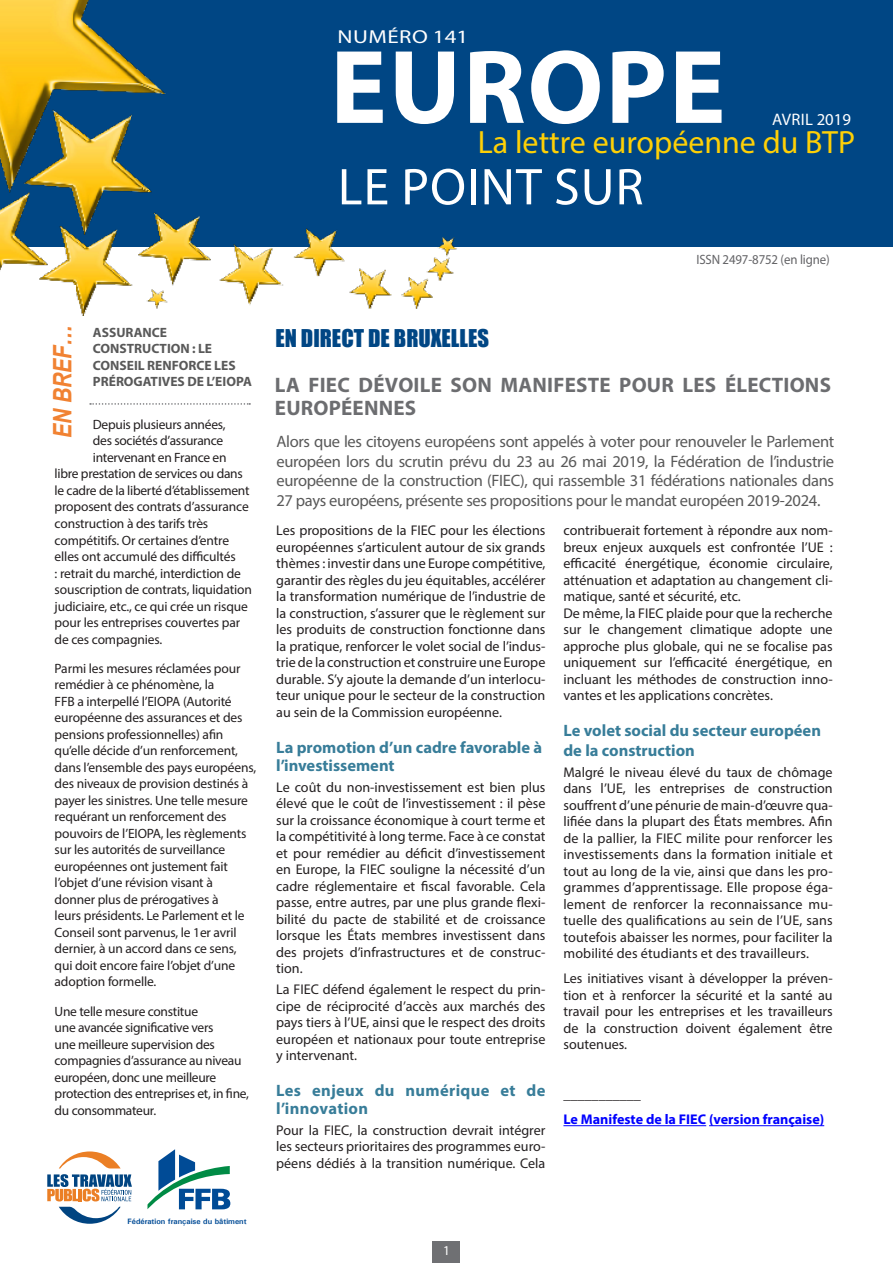
<style>
.page{position:relative;width:893px;height:1263px;background:#fff}
.page>*{position:absolute;margin:0;border:0;box-sizing:border-box;transform-origin:0 0}
.Corps_2{font:700 105.75px "Myriad Pro";letter-spacing:.02em;color:#fff}
.Titre_2{font:52.2px "Myriad Pro";letter-spacing:.02em;color:#fff}
.Corps_1_bleu{font:32.25px "Myriad Pro";color:#fed006}
.EN_BREF{font:italic 700 25.5px "Arial Narrow";color:#f18232}
.Titre{font:22.5px "Impact";color:#004684}
.t1{font:700 21px/22.5px "Myriad Pro";letter-spacing:.01em;color:#6c6d70}
.t2{font:18.75px "Myriad Pro";letter-spacing:.02em;color:#fff;scale:1.22 1}
.t3{font:16.65px "Myriad Pro";color:#fff}
.t4{font:16.5px/19.5px "Myriad Pro";letter-spacing:-.02em;color:#595959;text-align:justify}
.t5{font:700 16.5px/18px "Myriad Pro";color:#387d99}
.t6{font:700 16.5px/18px "Myriad Pro";letter-spacing:.02em;color:#387d99}
.t7{font:14.1px/16.5px "Myriad Pro";color:#231f20;text-align:justify}
.t8{font:700 14.1px "Myriad Pro";color:#00f}
.t9{font:13.5px/16.5px "Myriad Pro";letter-spacing:-.01em;color:#231f20}
.t10{font:700 13.5px/16.5px "Myriad Pro";color:#595959}
.Texte_puce{font:13.5px "Myriad Pro";letter-spacing:-.01em;color:#636366;scale:.95 1}
.t11{font:13.5px "Myriad Pro";color:#fff}
.t12{font:700 7.8px "Univers";color:#004b96}
</style>
<div class="page">
<div style="left:0;top:0;width:893px;height:246px;background:#004684"></div>
<svg style="left:147px;top:1149px;width:83px;height:60px"></svg>
<svg style="left:47px;top:1174px;width:85px;height:27px"></svg>
<svg style="left:59px;top:1151px;width:62px;height:17px"></svg>
<svg style="left:59px;top:1207px;width:62px;height:17px"></svg>
<img style="left:0;top:0;width:461px;height:315px">
<div style="left:433px;top:1242px;width:27px;height:21px;background:#6f7073"></div>
<div style="left:49px;top:285px;width:27px;height:153px;background:#fff"></div>
<svg style="left:90px;top:403px;width:160px;height:2px"></svg>
<hr style="left:563px;top:1125px;width:143px;height:1px;background:#00f">
<hr style="left:709px;top:1125px;width:115px;height:1px;background:#00f">
<p class="t2" style="left:338px;top:25px;width:109px">NUMÉRO 141</p>
<p class="Corps_2" style="left:330px;top:18px;width:397px">EUROPE</p>
<p class="t3" style="left:772px;top:109px;width:80px">AVRIL 2019</p>
<p class="Corps_1_bleu" style="left:478px;top:123px;width:379px">La lettre européenne du BTP</p>
<p class="Titre_2" style="left:338px;top:155px;width:307px">LE POINT SUR</p>
<p class="Texte_puce" style="left:696px;top:251px;width:142px">ISSN 2497-8752 (en ligne)</p>
<p class="EN_BREF" style="left:43px;top:438px;width:114px;rotate:-90deg">EN BREF…</p>
<p class="Titre" style="left:275px;top:320px;width:215px">EN DIRECT DE BRUXELLES</p>
<p class="t10" style="left:93px;top:323px;width:160px">ASSURANCE<br>CONSTRUCTION : LE<br>CONSEIL RENFORCE LES<br>PRÉROGATIVES DE L’EIOPA</p>
<p class="t9" style="left:93px;top:416px;width:134px">Depuis plusieurs années,</p>
<p class="t9" style="left:93px;top:432px;width:132px">des sociétés d’assurance</p>
<p class="t9" style="left:93px;top:449px;width:135px">intervenant en France en</p>
<p class="t9" style="left:55px;top:465px;width:190px">libre prestation de services ou dans</p>
<p class="t9" style="left:55px;top:482px;width:196px">le cadre de la liberté d’établissement</p>
<p class="t9" style="left:55px;top:498px;width:196px">proposent des contrats d’assurance</p>
<p class="t9" style="left:55px;top:515px;width:155px">construction à des tarifs très</p>
<p class="t9" style="left:55px;top:531px;width:176px">compétitifs. Or certaines d’entre</p>
<p class="t9" style="left:55px;top:548px;width:183px">elles ont accumulé des difficultés</p>
<p class="t9" style="left:55px;top:564px;width:188px">: retrait du marché, interdiction de</p>
<p class="t9" style="left:55px;top:581px;width:199px">souscription de contrats, liquidation</p>
<p class="t9" style="left:55px;top:597px;width:195px">judiciaire, etc., ce qui crée un risque</p>
<p class="t9" style="left:55px;top:614px;width:187px">pour les entreprises couvertes par</p>
<p class="t9" style="left:55px;top:630px;width:109px">de ces compagnies.</p>
<p class="t9" style="left:55px;top:660px;width:203px">Parmi les mesures réclamées pour remédier à ce phénomène, la<br>FFB a interpellé l’EIOPA (Autorité européenne des assurances et des pensions professionnelles) afin qu’elle décide d’un renforcement, dans l’ensemble des pays européens, des niveaux de provision destinés à payer les sinistres. Une telle mesure requérant un renforcement des pouvoirs de l’EIOPA, les règlements sur les autorités de surveillance européennes ont justement fait l’objet d’une révision visant à donner plus de prérogatives à<br>leurs présidents. Le Parlement et le Conseil sont parvenus, le 1er avril dernier, à un accord dans ce sens, qui doit encore faire l’objet d’une adoption formelle.</p>
<p class="t9" style="left:55px;top:1002px;width:196px">Une telle mesure constitue<br>une avancée significative vers<br>une meilleure supervision des compagnies d’assurance au niveau européen, donc une meilleure protection des entreprises et, in fine, du consommateur.</p>
<p class="t1" style="left:275px;top:373px;width:558px">LA FIEC DÉVOILE SON MANIFESTE POUR LES ÉLECTIONS<br>EUROPÉENNES</p>
<p class="t4" style="left:276px;top:432px;width:559px">Alors que les citoyens européens sont appelés à voter pour renouveler le Parlement européen lors du scrutin prévu du 23 au 26 mai 2019, la Fédération de l’industrie européenne de la construction (FIEC), qui rassemble 31 fédérations nationales dans 27 pays européens, présente ses propositions pour le mandat européen 2019-2024.</p>
<p class="t7" style="left:563px;top:522px;width:271px">contribuerait fortement à répondre aux nom&shy;breux enjeux auxquels est confrontée l’UE : efficacité énergétique, économie circulaire, atténuation et adaptation au changement cli&shy;matique, santé et sécurité, etc.</p>
<p class="t7" style="left:563px;top:605px;width:271px">De même, la FIEC plaide pour que la recherche sur le changement climatique adopte une approche plus globale, qui ne se focalise pas uniquement sur l’efficacité énergétique, en incluant les méthodes de construction inno&shy;vantes et les applications concrètes.</p>
<p class="t5" style="left:563px;top:721px;width:259px;line-height:19.5px">Le volet social du secteur européen de la construction</p>
<p class="t7" style="left:563px;top:763px;width:271px">Malgré le niveau élevé du taux de chômage dans l’UE, les entreprises de construction souffrent d’une pénurie de main-d’œuvre qua&shy;lifiée dans la plupart des États membres. Afin de la pallier, la FIEC milite pour renforcer les investissements dans la formation initiale et tout au long de la vie, ainsi que dans les pro&shy;grammes d’apprentissage. Elle propose éga&shy;lement de renforcer la reconnaissance mu&shy;tuelle des qualifications au sein de l’UE, sans toutefois abaisser les normes, pour faciliter la mobilité des étudiants et des travailleurs.</p>
<p class="t7" style="left:563px;top:970px;width:271px">Les initiatives visant à développer la préven&shy;tion et à renforcer la sécurité et la santé au travail pour les entreprises et les travailleurs de la construction doivent également être soutenues.</p>
<p class="t7" style="left:276px;top:522px;width:271px">Les propositions de la FIEC pour les élections européennes s’articulent autour de six grands thèmes : investir dans une Europe compétitive, garantir des règles du jeu équitables, accélérer la transformation numérique de l’industrie de la construction, s’assurer que le règlement sur les produits de construction fonctionne dans la pratique, renforcer le volet social de l’indus&shy;trie de la construction et construire une Europe durable. S’y ajoute la demande d’un interlocu&shy;teur unique pour le secteur de la construction au sein de la Commission européenne.</p>
<p class="t5" style="left:276px;top:738px;width:268px">La promotion d’un cadre favorable à l’investissement</p>
<p class="t7" style="left:276px;top:778px;width:271px">Le coût du non-investissement est bien plus élevé que le coût de l’investissement : il pèse sur la croissance économique à court terme et la compétitivité à long terme. Face à ce constat et pour remédier au déficit d’investissement en Europe, la FIEC souligne la nécessité d’un cadre réglementaire et fiscal favorable. Cela passe, entre autres, par une plus grande flexi&shy;bilité du pacte de stabilité et de croissance lorsque les États membres investissent dans des projets d’infrastructures et de construc&shy;tion.</p>
<p class="t7" style="left:276px;top:981px;width:271px">La FIEC défend également le respect du prin&shy;cipe de réciprocité d’accès aux marchés des pays tiers à l’UE, ainsi que le respect des droits européen et nationaux pour toute entreprise y intervenant.</p>
<p class="t6" style="left:276px;top:1081px;width:271px">Les enjeux du numérique et de l’innovation</p>
<p class="t7" style="left:276px;top:1121px;width:271px">Pour la FIEC, la construction devrait intégrer les secteurs prioritaires des programmes euro&shy;péens dédiés à la transition numérique. Cela</p>
<p class="t7" style="left:563px;top:1086px;width:79px">___________</p>
<p class="t8" style="left:563px;top:1110px;width:262px">Le Manifeste de la FIEC (version française)</p>
<p class="t12" style="left:128px;top:1216px;width:121px">Fédération française du bâtiment</p>
<p class="t11" style="left:443px;top:1242px;width:8px">1</p>
</div>
